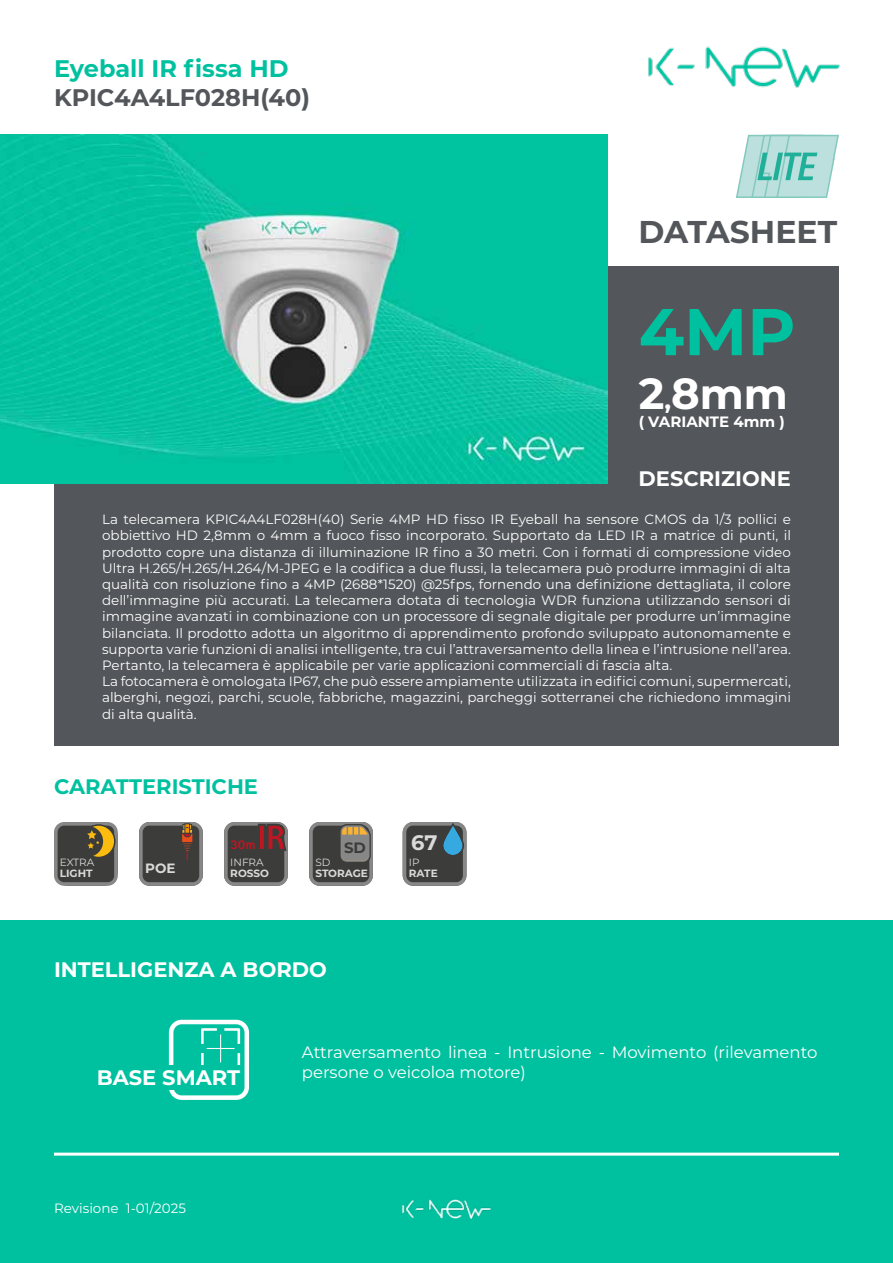
<style>
.page{position:relative;width:893px;height:1263px;background:#fff}
.page>*{position:absolute;margin:0;border:0;box-sizing:border-box;transform-origin:0 0}
.t1{font:700 66px "Montserrat";color:#00c19f}
.t2{font:700 43.5px "Montserrat";color:#fff}
.t3{font:700 31.5px "Montserrat";color:#53565a}
.t4{font:700 24px "Montserrat";color:#53565a}
.t5{font:700 24px "Montserrat";color:#00c19f}
.t6{font:700 21px "Montserrat";color:#fff}
.t7{font:700 21px "Montserrat";color:#00c19f}
.t8{font:700 21px "Montserrat";color:#dadada}
.t9{font:16.5px "Montserrat";color:#fff}
.t10{font:700 15px "Montserrat";color:#fff}
.t11{font:700 15px "Montserrat";color:#3c3c3b}
.t12{font:13.5px/16.2px "Montserrat";color:#fff}
.t13{font:700 13.5px "Montserrat";color:#dadada}
.t14{font:800 13.5px "Rotis Sans Serif Std";color:#be1622}
.t15{font:700 10.5px "Montserrat";color:#dadada}
.t16{font:10.5px "Montserrat";color:#dadada}
.s1{font-size:25.5px}
.s2{font-size:42px}
</style>
<div class="page">
<div style="left:54px;top:267px;width:785px;height:479px;background:#53565a"></div>
<img style="left:648px;top:46px;width:192px;height:42px">
<img style="left:0;top:135px;width:607px;height:348px">
<div style="left:0;top:921px;width:893px;height:342px;background:#00c19f"></div>
<img style="left:401px;top:1199px;width:90px;height:20px">
<hr style="left:54px;top:1152px;width:785px;height:3px;background:#fff">
<svg style="left:169px;top:1020px;width:80px;height:80px"></svg>
<div style="left:161px;top:1065px;width:82px;height:25px;background:#00c19f"></div>
<svg style="left:736px;top:134px;width:103px;height:64px;background:#addcd7"></svg>
<svg style="left:139px;top:822px;width:64px;height:64px;background:#55504d"></svg>
<svg style="left:309px;top:822px;width:64px;height:64px;background:#64615c"></svg>
<svg style="left:403px;top:822px;width:63px;height:64px;background:#4d575b"></svg>
<svg style="left:224px;top:822px;width:64px;height:64px;background:#574b4b"></svg>
<svg style="left:54px;top:822px;width:64px;height:64px;background:#615b4a"></svg>
<h3 class="t5" style="left:54px;top:51px;width:236px">Eyeball IR fissa HD</h3>
<h3 class="t4" style="left:54px;top:80px;width:257px">KPIC4A4LF028H(40)</h3>
<h3 class="t3" style="left:639px;top:209px;width:200px">DATASHEET</h3>
<h1 class="t1" style="left:639px;top:284px;width:158px">4MP</h1>
<h2 class="t2" style="left:639px;top:362px;width:151px">2<span class="s1">,</span>8<span class="s2">mm</span></h2>
<p class="t10" style="left:639px;top:411px;width:148px">( VARIANTE 4mm )</p>
<h3 class="t6" style="left:639px;top:463px;width:154px">DESCRIZIONE</h3>
<p class="t12" style="left:102px;top:511px;width:690px">La telecamera KPIC4A4LF028H(40) Serie 4MP HD fisso IR Eyeball ha sensore CMOS da 1/3 pollici e obbiettivo HD 2,8mm o 4mm a fuoco fisso incorporato. Supportato da LED IR a matrice di punti, il prodotto copre una distanza di illuminazione IR fino a 30 metri. Con i formati di compressione video Ultra H.265/H.265/H.264/M-JPEG e la codifica a due flussi, la telecamera può produrre immagini di alta qualità con risoluzione fino a 4MP (2688*1520) @25fps, fornendo una definizione dettagliata, il colore dell’immagine più accurati. La telecamera dotata di tecnologia WDR funziona utilizzando sensori di immagine avanzati in combinazione con un processore di segnale digitale per produrre un’immagine bilanciata. Il prodotto adotta un algoritmo di apprendimento profondo sviluppato autonomamente e supporta varie funzioni di analisi intelligente, tra cui l’attraversamento della linea e l’intrusione nell’area.<br>Pertanto, la telecamera è applicabile per varie applicazioni commerciali di fascia alta.<br>La fotocamera è omologata IP67, che può essere ampiamente utilizzata in edifici comuni, supermercati, alberghi, negozi, parchi, scuole, fabbriche, magazzini, parcheggi sotterranei che richiedono immagini di alta qualità.</p>
<h3 class="t7" style="left:54px;top:772px;width:206px">CARATTERISTICHE</h3>
<p class="t14" style="left:230px;top:836px;width:27px">30m</p>
<p class="t11" style="left:344px;top:837px;width:23px">SD</p>
<p class="t16" style="left:60px;top:855px;width:36px">EXTRA</p>
<p class="t15" style="left:60px;top:865px;width:34px">LIGHT</p>
<p class="t13" style="left:145px;top:858px;width:32px">POE</p>
<p class="t16" style="left:230px;top:855px;width:35px">INFRA</p>
<p class="t15" style="left:230px;top:865px;width:40px">ROSSO</p>
<p class="t16" style="left:315px;top:855px;width:17px">SD</p>
<p class="t15" style="left:315px;top:865px;width:54px">STORAGE</p>
<h3 class="t6" style="left:54px;top:954px;width:274px">INTELLIGENZA A BORDO</h3>
<h3 class="t8" style="left:411px;top:828px;width:28px">67</h3>
<p class="t16" style="left:409px;top:855px;width:12px">IP</p>
<p class="t15" style="left:409px;top:865px;width:30px">RATE</p>
<p class="t9" style="left:302px;top:1041px;width:517px">Attraversamento linea - Intrusione - Movimento (rilevamento</p>
<h3 class="t6" style="left:97px;top:1063px;width:145px">BASE SMART</h3>
<p class="t9" style="left:302px;top:1060px;width:226px">persone o veicoloa motore)</p>
<p class="t12" style="left:54px;top:1199px;width:134px">Revisione 1-01/2025</p>
</div>
